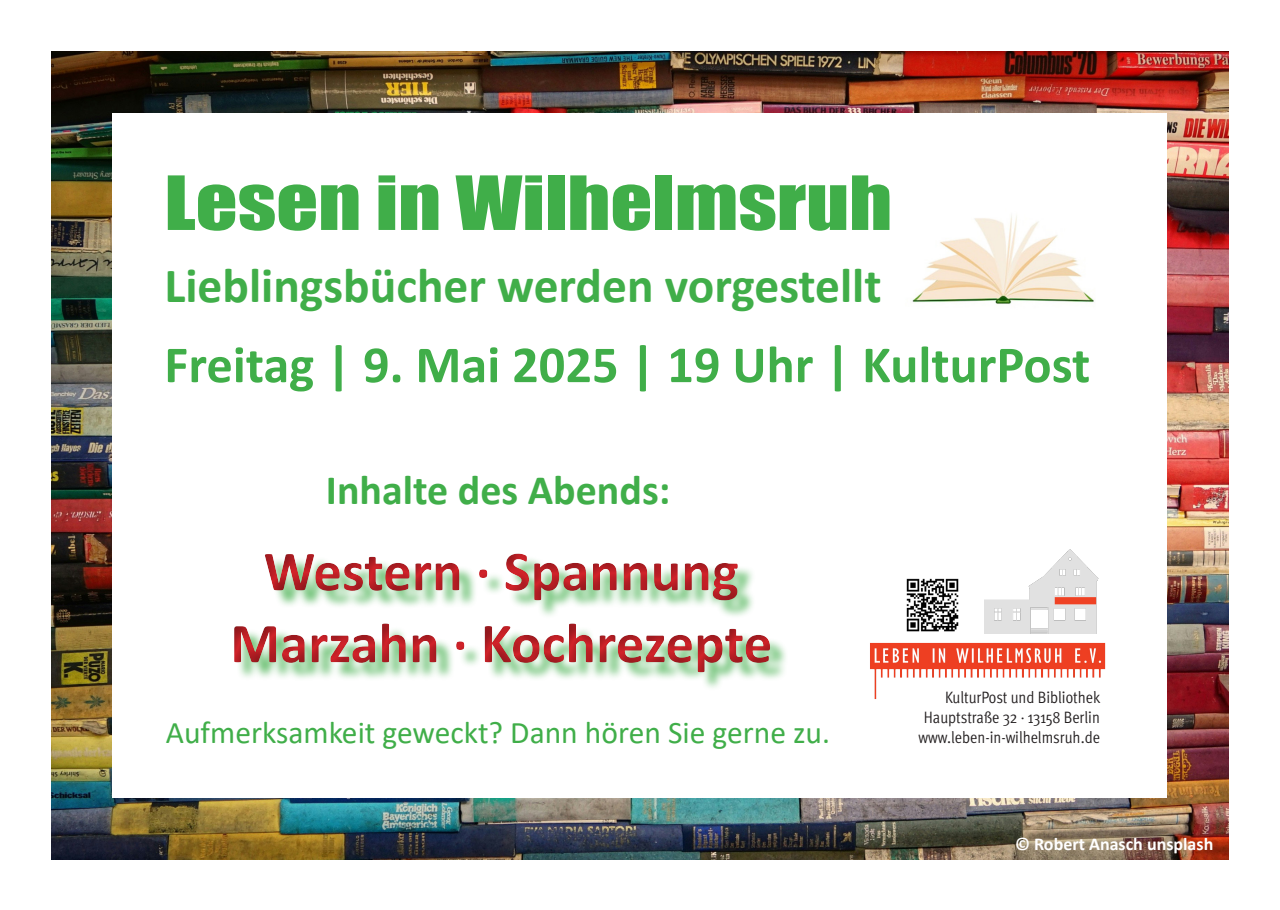
<style>
.page{position:relative;width:1280px;height:910px;background:#fff}
.page>*{position:absolute;margin:0;border:0;box-sizing:border-box;transform-origin:0 0}
.t1{font:69px "Impact";color:#40ae49;scale:1.19 1}
.t2{font:700 57px/72px "Calibri";color:#d1232a;text-align:center}
.t3{font:700 52.5px "Calibri";color:#40ae49}
.t4{font:700 49.5px "Calibri";color:#40ae49}
.t5{font:700 42px "Calibri";color:#40ae49}
.t6{font:31.5px "Calibri";color:#40ae49}
.t7{font:700 18px "Calibri";color:#fff}
.t8{font:16.5px "Meta OT Cond Norm";color:#231f20}
</style>
<div class="page">
<img style="left:51px;top:51px;width:1178px;height:809px">
<div style="left:113px;top:113px;width:1054px;height:684px;background:#fff"></div>
<img style="left:870px;top:642px;width:236px;height:58px">
<img style="left:912px;top:215px;width:182px;height:89px">
<img style="left:906px;top:578px;width:53px;height:54px">
<img style="left:984px;top:550px;width:114px;height:84px">
<div style="left:218px;top:534px;width:568px;height:157px;background:#231f20;opacity:.5"></div>
<p class="t1" style="left:164px;top:149px;width:613px">Lesen in Wilhelmsruh</p>
<p class="t4" style="left:164px;top:251px;width:719px">Lieblingsbücher werden vorgestellt</p>
<p class="t3" style="left:164px;top:328px;width:927px">Freitag | 9. Mai 2025 | 19 Uhr | KulturPost</p>
<p class="t5" style="left:326px;top:460px;width:346px">Inhalte des Abends:</p>
<h2 class="t2" style="left:230px;top:535px;width:543px">Western · Spannung<br>Marzahn · Kochrezepte</h2>
<p class="t8" style="left:945px;top:687px;width:157px">KulturPost und Bibliothek</p>
<p class="t8" style="left:924px;top:707px;width:178px">Hauptstraße 32 · 13158 Berlin</p>
<p class="t6" style="left:166px;top:711px;width:666px">Aufmerksamkeit geweckt? Dann hören Sie gerne zu.</p>
<p class="t8" style="left:918px;top:727px;width:183px">www.leben-in-wilhelmsruh.de</p>
<p class="t7" style="left:1015px;top:831px;width:200px">© Robert Anasch unsplash</p>
</div>
